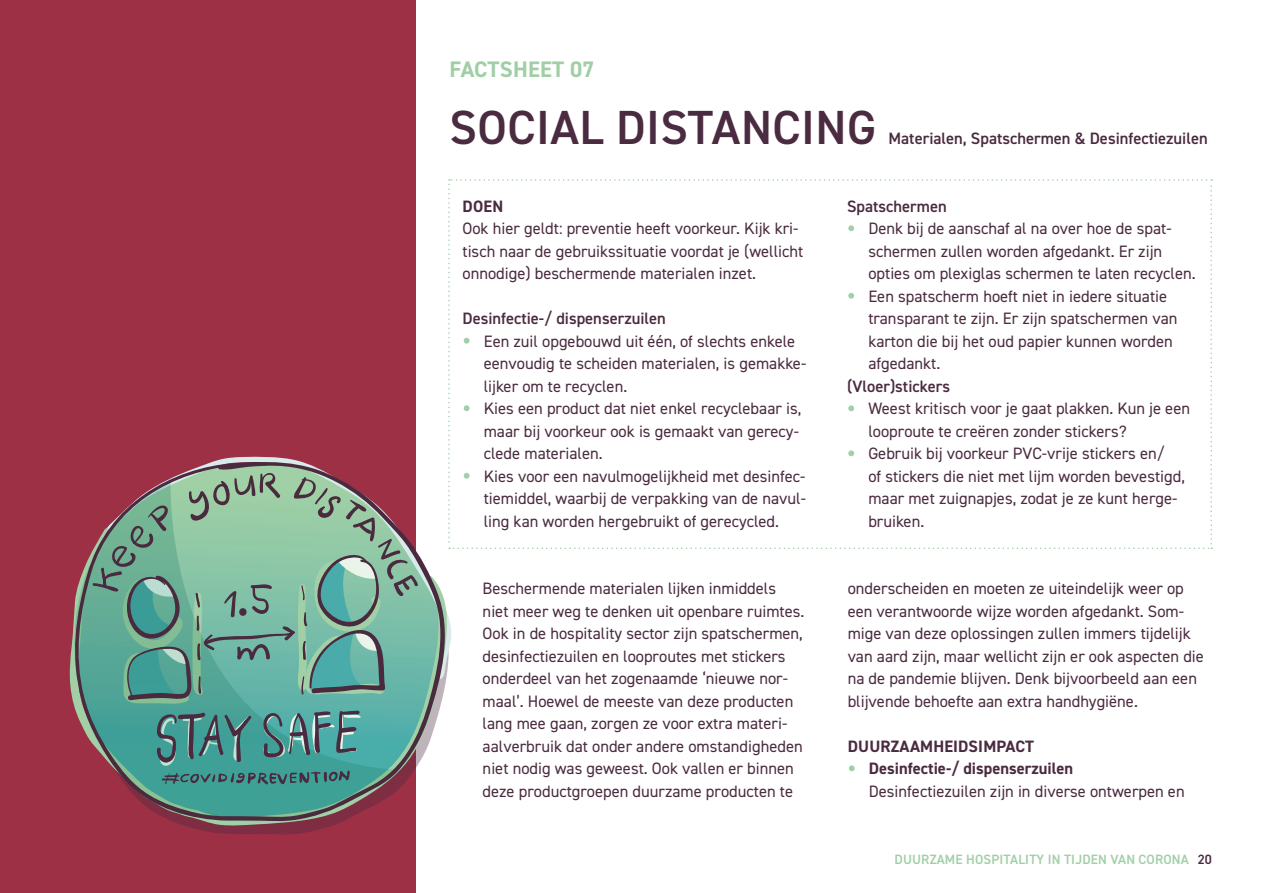
<style>
.page{position:relative;width:1263px;height:893px;background:#fff}
.page>*{position:absolute;margin:0;border:0;box-sizing:border-box;transform-origin:0 0}
.t1{font:600 48px "DIN2014";letter-spacing:.01em;color:#4a2b3f}
.t2{font:700 22.5px "DIN2014";letter-spacing:.01em;color:#a0cfa6}
.t3{font:16.5px/22.5px "DIN2014";color:#4a2b3f}
.t4{font:600 16.5px "DIN2014";color:#4a2b3f}
.t5{font:700 16.5px "DIN2014";letter-spacing:.01em;color:#4a2b3f}
.t6{font:600 13.5px "DIN2014";letter-spacing:.01em;color:#a0cfa6}
.s1{font-family:"Avenir LT Std";font-weight:300;color:#fff}
.s2{font-weight:700}
.s3{color:#4a2b3f}
</style>
<div class="page">
<div style="left:0;top:0;width:415px;height:893px;background:#9d3045"></div>
<svg style="left:187px;top:826px;width:229px;height:8px"></svg>
<svg style="left:69px;top:633px;width:347px;height:193px"></svg>
<svg style="left:73px;top:459px;width:378px;height:363px"></svg>
<svg style="left:92px;top:472px;width:326px;height:232px;background:#79a493"></svg>
<svg style="left:156px;top:710px;width:205px;height:75px;background:#4b8e8b"></svg>
<svg style="left:448px;top:179px;width:764px;height:370px"></svg>
<h2 class="t2" style="left:449px;top:54px;width:146px">FACTSHEET 07</h2>
<h1 class="t1" style="left:449px;top:96px;width:428px">SOCIAL DISTANCING</h1>
<p class="t4" style="left:888px;top:127px;width:321px">Materialen, Spatschermen &amp; Desinfectiezuilen</p>
<p class="t5" style="left:463px;top:195px;width:42px">DOEN</p>
<p class="t3" style="left:462px;top:217px;width:342px">Ook hier geldt: preventie heeft voorkeur. Kijk kri&shy;tisch naar de gebruikssituatie voordat je (wellicht onnodige) beschermende materialen inzet.</p>
<p class="t4" style="left:462px;top:307px;width:205px">Desinfectie-/ dispenserzuilen</p>
<p class="t3" style="left:484px;top:329px;width:324px;text-indent:-21px"><span class="s1">•</span> Een zuil opgebouwd uit één, of slechts enkele eenvoudig te scheiden materialen, is gemakke&shy;lijker om te recyclen.</p>
<p class="t3" style="left:484px;top:397px;width:319px;text-indent:-21px"><span class="s1">•</span> Kies een product dat niet enkel recyclebaar is, maar bij voorkeur ook is gemaakt van gerecy&shy;clede materialen.</p>
<p class="t3" style="left:484px;top:464px;width:324px;text-align:justify;text-indent:-21px"><span class="s1">•</span> Kies voor een navulmogelijkheid met desinfec&shy;tiemiddel, waarbij de verpakking van de navul&shy;ling kan worden hergebruikt of gerecycled.</p>
<p class="t4" style="left:847px;top:195px;width:101px">Spatschermen</p>
<p class="t3" style="left:868px;top:217px;width:329px;text-indent:-21px"><span class="s1">•</span> Denk bij de aanschaf al na over hoe de spat&shy;schermen zullen worden afgedankt. Er zijn opties om plexiglas schermen te laten recyclen.</p>
<p class="t3" style="left:868px;top:284px;width:311px;text-indent:-21px"><span class="s1">•</span> Een spatscherm hoeft niet in iedere situatie transparant te zijn. Er zijn spatschermen van karton die bij het oud papier kunnen worden afgedankt.</p>
<p class="t4" style="left:847px;top:375px;width:105px">(Vloer)stickers</p>
<p class="t3" style="left:868px;top:397px;width:323px;text-indent:-21px"><span class="s1">•</span> Weest kritisch voor je gaat plakken. Kun je een looproute te creëren zonder stickers?</p>
<p class="t3" style="left:868px;top:442px;width:318px;text-indent:-21px"><span class="s1">•</span> Gebruik bij voorkeur PVC-vrije stickers en/<br>of stickers die niet met lijm worden bevestigd, maar met zuignapjes, zodat je ze kunt herge&shy;bruiken.</p>
<p class="t3" style="left:483px;top:577px;width:323px">Beschermende materialen lijken inmiddels niet meer weg te denken uit openbare ruimtes.<br>Ook in de hospitality sector zijn spatschermen, desinfectiezuilen en looproutes met stickers onderdeel van het zogenaamde ‘nieuwe nor&shy;maal’. Hoewel de meeste van deze producten lang mee gaan, zorgen ze voor extra materi&shy;aalverbruik dat onder andere omstandigheden niet nodig was geweest. Ook vallen er binnen deze productgroepen duurzame producten te</p>
<p class="t3" style="left:848px;top:577px;width:358px">onderscheiden en moeten ze uiteindelijk weer op een verantwoorde wijze worden afgedankt. Som&shy;mige van deze oplossingen zullen immers tijdelijk van aard zijn, maar wellicht zijn er ook aspecten die na de pandemie blijven. Denk bijvoorbeeld aan een blijvende behoefte aan extra handhygiëne.</p>
<p class="t5" style="left:848px;top:735px;width:188px">DUURZAAMHEIDSIMPACT</p>
<p class="t3" style="left:869px;top:757px;width:317px;text-indent:-21px"><span class="s1">•</span> <span class="s2">Desinfectie-/ dispenserzuilen<br></span>Desinfectiezuilen zijn in diverse ontwerpen en</p>
<p class="t6" style="left:894px;top:851px;width:319px">DUURZAME HOSPITALITY IN TIJDEN VAN CORONA <span class="s3">20</span></p>
</div>
